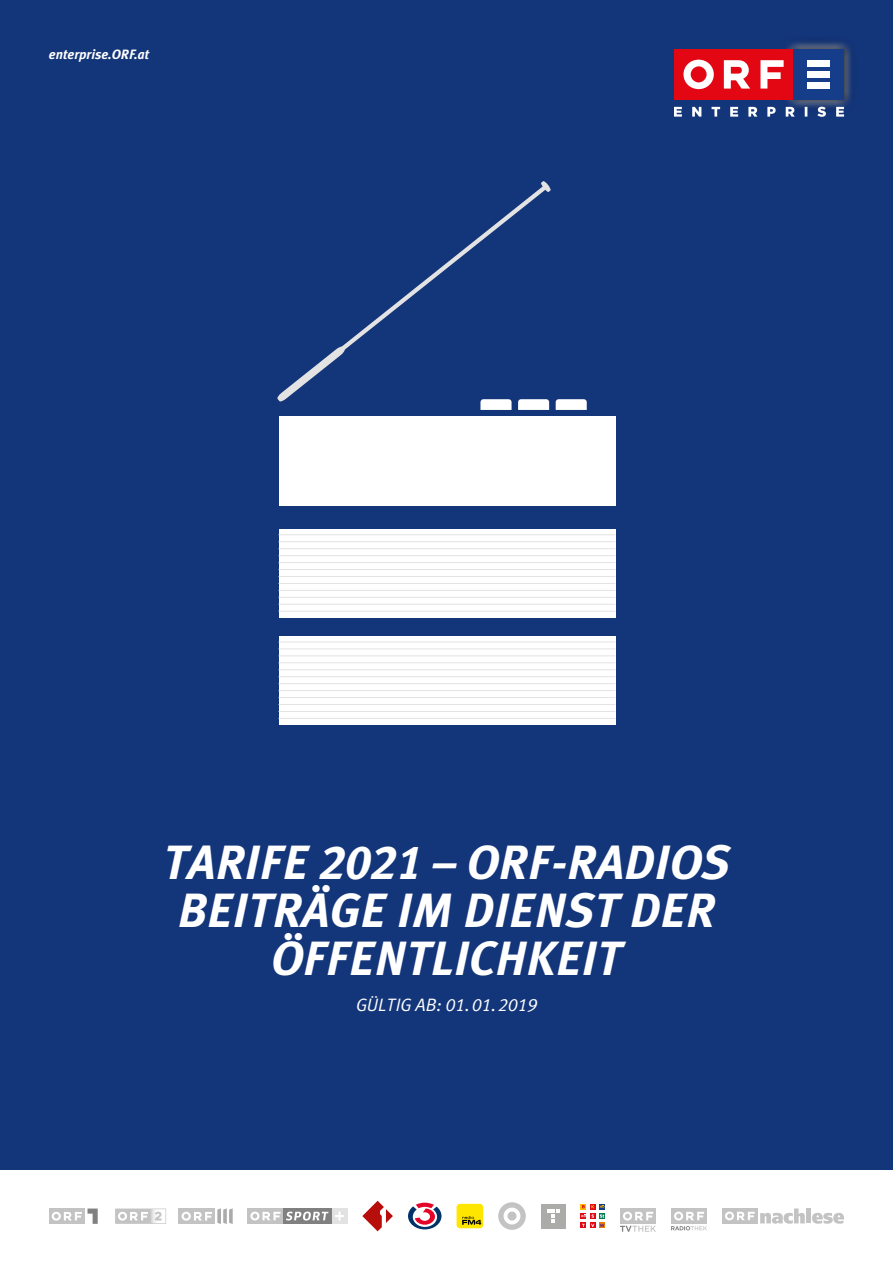
<style>
.page{position:relative;width:893px;height:1263px;background:#fff}
.page>*{position:absolute;margin:0;border:0;box-sizing:border-box;transform-origin:0 0}
.t1{font:italic 700 48px/48px "Meta Radio";color:#fff;text-align:center}
.t2{font:italic 18px "Meta Radio Normal";color:#fff}
.t3{font:italic 700 13.5px "Meta Plus";color:#fff}
</style>
<div class="page">
<div style="left:0;top:0;width:893px;height:1169px;background:#13357a"></div>
<div style="left:279px;top:416px;width:337px;height:90px;background:#fff"></div>
<div style="left:279px;top:530px;width:336px;height:88px;background:#fff"></div>
<div style="left:279px;top:636px;width:336px;height:88px;background:#fff"></div>
<svg style="left:342px;top:188px;width:208px;height:216px"></svg>
<svg style="left:277px;top:346px;width:68px;height:56px"></svg>
<svg style="left:541px;top:181px;width:10px;height:11px"></svg>
<hr style="left:279px;top:541px;width:336px;height:1px;background:#e3e3e3">
<hr style="left:279px;top:534px;width:336px;height:1px;background:#e3e3e3">
<hr style="left:279px;top:548px;width:336px;height:1px;background:#e3e3e3">
<hr style="left:279px;top:562px;width:336px;height:1px;background:#e3e3e3">
<hr style="left:279px;top:555px;width:336px;height:1px;background:#e3e3e3">
<hr style="left:279px;top:569px;width:336px;height:1px;background:#e3e3e3">
<hr style="left:279px;top:583px;width:336px;height:1px;background:#e3e3e3">
<hr style="left:279px;top:576px;width:336px;height:1px;background:#e3e3e3">
<hr style="left:279px;top:590px;width:336px;height:1px;background:#e3e3e3">
<hr style="left:279px;top:604px;width:336px;height:1px;background:#e3e3e3">
<hr style="left:279px;top:597px;width:336px;height:1px;background:#e3e3e3">
<hr style="left:279px;top:611px;width:336px;height:1px;background:#e3e3e3">
<hr style="left:279px;top:648px;width:336px;height:1px;background:#e3e3e3">
<hr style="left:279px;top:642px;width:336px;height:1px;background:#e3e3e3">
<hr style="left:279px;top:655px;width:336px;height:1px;background:#e3e3e3">
<hr style="left:279px;top:669px;width:336px;height:1px;background:#e3e3e3">
<hr style="left:279px;top:662px;width:336px;height:1px;background:#e3e3e3">
<hr style="left:279px;top:676px;width:336px;height:1px;background:#e3e3e3">
<hr style="left:279px;top:690px;width:336px;height:1px;background:#e3e3e3">
<hr style="left:279px;top:683px;width:336px;height:1px;background:#e3e3e3">
<hr style="left:279px;top:697px;width:336px;height:1px;background:#e3e3e3">
<hr style="left:279px;top:711px;width:336px;height:1px;background:#e3e3e3">
<hr style="left:279px;top:704px;width:336px;height:1px;background:#e3e3e3">
<hr style="left:279px;top:718px;width:336px;height:1px;background:#e3e3e3">
<svg style="left:480px;top:399px;width:32px;height:11px"></svg>
<svg style="left:518px;top:399px;width:31px;height:11px"></svg>
<svg style="left:556px;top:399px;width:31px;height:11px"></svg>
<svg style="left:786px;top:42px;width:65px;height:65px"></svg>
<div style="left:788px;top:44px;width:61px;height:61px;background:#000;opacity:.7"></div>
<div style="left:789px;top:45px;width:59px;height:59px;background:#000;opacity:.1"></div>
<div style="left:674px;top:49px;width:119px;height:51px;background:#e30613"></div>
<svg style="left:683px;top:60px;width:101px;height:29px"></svg>
<div style="left:793px;top:49px;width:51px;height:51px;background:#153d8a"></div>
<div style="left:807px;top:60px;width:23px;height:6px;background:#fff"></div>
<div style="left:807px;top:71px;width:23px;height:6px;background:#fff"></div>
<div style="left:807px;top:83px;width:23px;height:6px;background:#fff"></div>
<svg style="left:674px;top:107px;width:170px;height:10px"></svg>
<svg style="left:362px;top:1201px;width:31px;height:30px"></svg>
<svg style="left:179px;top:1208px;width:5px;height:16px"></svg>
<div style="left:182px;top:1212px;width:9px;height:9px;background:#fff;border-radius:50%"></div>
<svg style="left:184px;top:1208px;width:49px;height:16px"></svg>
<svg style="left:408px;top:1203px;width:33px;height:26px"></svg>
<svg style="left:580px;top:1204px;width:25px;height:24px"></svg>
<div style="left:457px;top:1204px;width:26px;height:24px;background:#ffe600;border-radius:3px"></div>
<svg style="left:462px;top:1216px;width:19px;height:9px"></svg>
<svg style="left:115px;top:1208px;width:51px;height:16px"></svg>
<div style="left:49px;top:1208px;width:36px;height:16px;background:#c3c3c3"></div>
<svg style="left:52px;top:1208px;width:46px;height:16px"></svg>
<div style="left:541px;top:1204px;width:24px;height:24px;background:#ababaa"></div>
<svg style="left:547px;top:1209px;width:12px;height:14px"></svg>
<div style="left:283px;top:1208px;width:49px;height:16px;background:#808080"></div>
<svg style="left:286px;top:1208px;width:61px;height:16px"></svg>
<div style="left:248px;top:1208px;width:35px;height:16px;background:#c3c3c3"></div>
<svg style="left:250px;top:1211px;width:30px;height:9px"></svg>
<svg style="left:498px;top:1202px;width:28px;height:28px"></svg>
<div style="left:504px;top:1207px;width:16px;height:17px;background:#fff;border-radius:50%"></div>
<svg style="left:507px;top:1211px;width:9px;height:9px"></svg>
<div style="left:620px;top:1208px;width:36px;height:16px;background:#c3c3c3"></div>
<svg style="left:623px;top:1211px;width:30px;height:9px"></svg>
<svg style="left:620px;top:1226px;width:36px;height:6px"></svg>
<div style="left:671px;top:1208px;width:36px;height:16px;background:#c3c3c3"></div>
<svg style="left:674px;top:1211px;width:30px;height:9px"></svg>
<svg style="left:671px;top:1226px;width:36px;height:4px"></svg>
<div style="left:722px;top:1208px;width:35px;height:15px;background:#c3c3c3"></div>
<svg style="left:725px;top:1208px;width:80px;height:16px"></svg>
<div style="left:806px;top:1208px;width:5px;height:15px;background:#c3c3c3"></div>
<svg style="left:812px;top:1213px;width:32px;height:11px"></svg>
<p class="t3" style="left:49px;top:47px;width:102px">enterprise.ORF.at</p>
<p class="t1" style="left:163px;top:838px;width:568px">TARIFE 2021 – ORF-RADIOS<br>BEITRÄGE IM DIENST DER<br>ÖFFENTLICHKEIT</p>
<p class="t2" style="left:356px;top:994px;width:182px">GÜLTIG AB: 01.01.2019</p>
</div>
